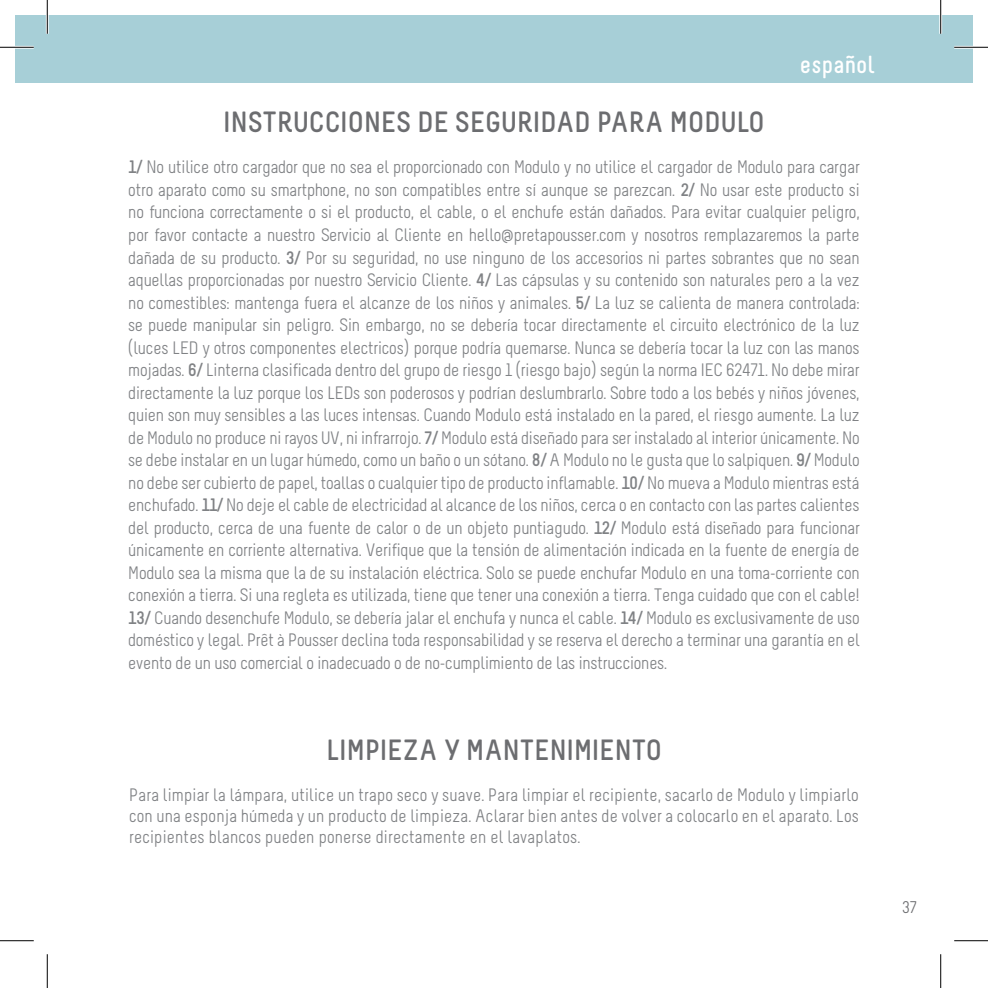
<style>
.page{position:relative;width:988px;height:988px;background:#fff}
.page>*{position:absolute;margin:0;border:0;box-sizing:border-box;transform-origin:0 0}
.t1{font:700 29.25px "Melbourne";color:#6c6d70}
.t2{font:700 24.75px "Melbourne";color:#fff}
.t3{font:18px/22.5px "Melbourne";letter-spacing:-.01em;color:#808285;text-align:justify}
.t4{font:16.88px "Melbourne";color:#6c6d70}
.s1{font-weight:700}
</style>
<div class="page">
<div style="left:15px;top:15px;width:957px;height:68px;background:#a7cfd7"></div>
<hr style="left:0;top:46px;width:34px;height:3px;background:#fff">
<hr style="left:954px;top:46px;width:33px;height:3px;background:#fff">
<hr style="left:46px;top:0;width:3px;height:34px;background:#fff">
<hr style="left:939px;top:0;width:3px;height:34px;background:#fff">
<hr style="left:0;top:47px;width:34px;height:1px;background:#000">
<hr style="left:954px;top:47px;width:33px;height:1px;background:#000">
<hr style="left:0;top:940px;width:34px;height:1px;background:#000">
<hr style="left:954px;top:940px;width:33px;height:1px;background:#000">
<hr style="left:47px;top:0;width:1px;height:34px;background:#000">
<hr style="left:47px;top:954px;width:1px;height:33px;background:#000">
<hr style="left:940px;top:0;width:1px;height:34px;background:#000">
<hr style="left:940px;top:954px;width:1px;height:33px;background:#000">
<h1 class="t1" style="left:223px;top:104px;width:542px">INSTRUCCIONES DE SEGURIDAD PARA MODULO</h1>
<h2 class="t2" style="left:799px;top:50px;width:76px">español</h2>
<p class="t3" style="left:128px;top:158px;width:733px"><span class="s1">1/</span> No utilice otro cargador que no sea el proporcionado con Modulo y no utilice el cargador de Modulo para cargar otro aparato como su smartphone, no son compatibles entre sí aunque se parezcan. <span class="s1">2/</span> No usar este producto si no funciona correctamente o si el producto, el cable, o el enchufe están dañados. Para evitar cualquier peligro, por favor contacte a nuestro Servicio al Cliente en hello@pretapousser.com y nosotros remplazaremos la parte dañada de su producto. <span class="s1">3/</span> Por su seguridad, no use ninguno de los accesorios ni partes sobrantes que no sean aquellas proporcionadas por nuestro Servicio Cliente. <span class="s1">4/</span> Las cápsulas y su contenido son naturales pero a la vez no comestibles: mantenga fuera el alcanze de los niños y animales. <span class="s1">5/</span> La luz se calienta de manera controlada: se puede manipular sin peligro. Sin embargo, no se debería tocar directamente el circuito electrónico de la luz (luces LED y otros componentes electricos) porque podría quemarse. Nunca se debería tocar la luz con las manos mojadas. <span class="s1">6/</span> Linterna clasificada dentro del grupo de riesgo 1 (riesgo bajo) según la norma IEC 62471. No debe mirar directamente la luz porque los LEDs son poderosos y podrían deslumbrarlo. Sobre todo a los bebés y niños jóvenes, quien son muy sensibles a las luces intensas. Cuando Modulo está instalado en la pared, el riesgo aumente. La luz de Modulo no produce ni rayos UV, ni infrarrojo. <span class="s1">7/</span> Modulo está diseñado para ser instalado al interior únicamente. No se debe instalar en un lugar húmedo, como un baño o un sótano. <span class="s1">8/</span> A Modulo no le gusta que lo salpiquen. <span class="s1">9/</span> Modulo no debe ser cubierto de papel, toallas o cualquier tipo de producto inflamable. <span class="s1">10/</span> No mueva a Modulo mientras está enchufado. <span class="s1">11/</span> No deje el cable de electricidad al alcance de los niños, cerca o en contacto con las partes calientes del producto, cerca de una fuente de calor o de un objeto puntiagudo. <span class="s1">12/</span> Modulo está diseñado para funcionar únicamente en corriente alternativa. Verifique que la tensión de alimentación indicada en la fuente de energía de Modulo sea la misma que la de su instalación eléctrica. Solo se puede enchufar Modulo en una toma-corriente con conexión a tierra. Si una regleta es utilizada, tiene que tener una conexión a tierra. Tenga cuidado que con el cable!<br><span class="s1">13/</span> Cuando desenchufe Modulo, se debería jalar el enchufa y nunca el cable. <span class="s1">14/</span> Modulo es exclusivamente de uso doméstico y legal. Prêt à Pousser declina toda responsabilidad y se reserva el derecho a terminar una garantía en el evento de un uso comercial o inadecuado o de no-cumplimiento de las instrucciones.</p>
<h1 class="t1" style="left:326px;top:732px;width:337px">LIMPIEZA Y MANTENIMIENTO</h1>
<p class="t3" style="left:129px;top:785px;width:731px;line-height:20.9px">Para limpiar la lámpara, utilice un trapo seco y suave. Para limpiar el recipiente, sacarlo de Modulo y limpiarlo con una esponja húmeda y un producto de limpieza. Aclarar bien antes de volver a colocarlo en el aparato. Los recipientes blancos pueden ponerse directamente en el lavaplatos.</p>
<p class="t4" style="left:902px;top:897px;width:16px">37</p>
</div>
